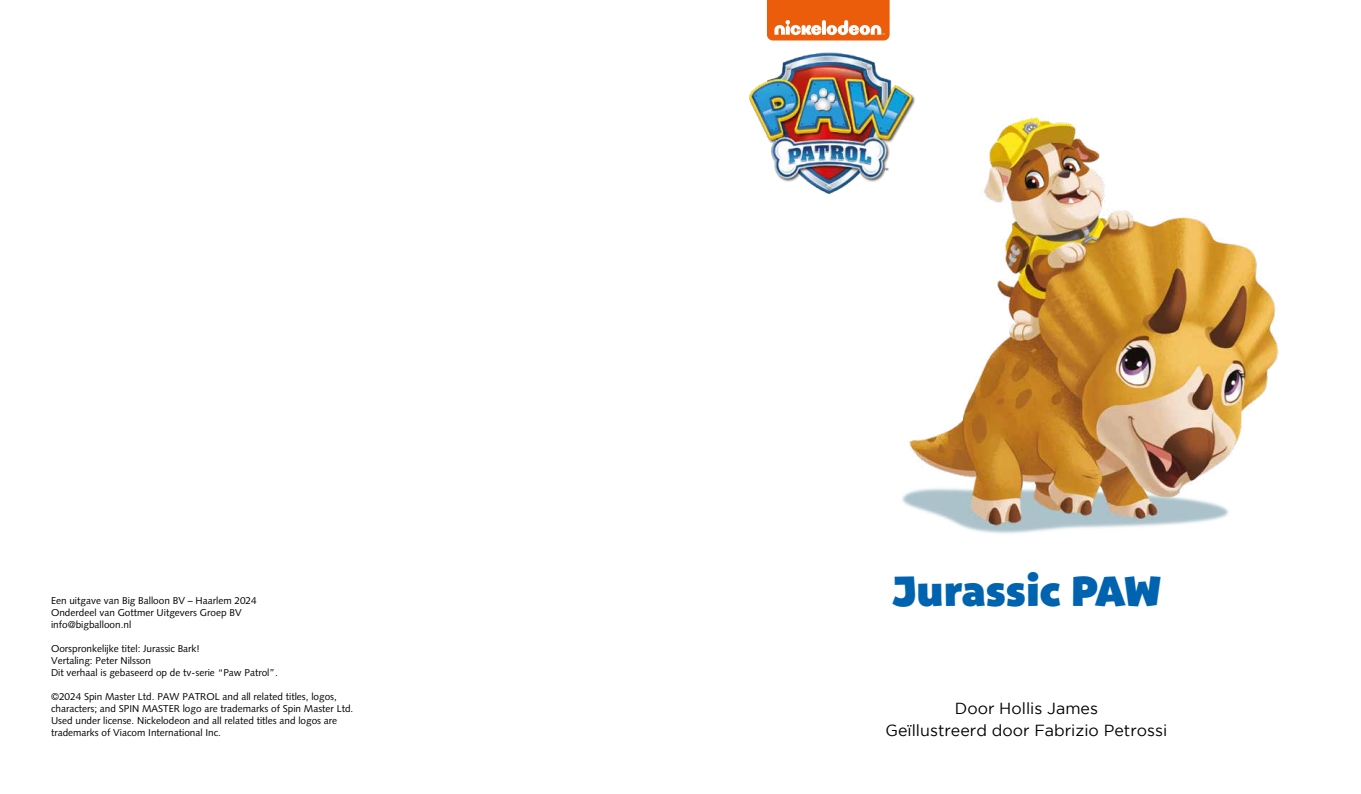
<style>
.page{position:relative;width:1361px;height:794px;background:#fff}
.page>*{position:absolute;margin:0;border:0;box-sizing:border-box;transform-origin:0 0}
.t1{font:42px "Bango Pro";color:#0063af}
.t2{font:16px/22px "Gotham";color:#000;text-align:center}
.t3{font:10px/12px "Syntax LT Std";color:#000}
</style>
<div class="page">
<img style="left:902px;top:117px;width:377px;height:417px">
<img style="left:749px;top:52px;width:171px;height:145px">
<svg style="left:767px;top:0;width:122px;height:40px;background:#ee7833"></svg>
<p class="t3" style="left:51px;top:595px;width:207px">Een uitgave van Big Balloon BV – Haarlem 2024<br>Onderdeel van Gottmer Uitgevers Groep BV</p>
<p class="t3" style="left:51px;top:619px;width:82px">info@bigballoon.nl</p>
<p class="t3" style="left:51px;top:643px;width:228px">Oorspronkelijke titel: Jurassic Bark!<br>Vertaling: Peter Nilsson<br>Dit verhaal is gebaseerd op de tv-serie “Paw Patrol”.</p>
<p class="t3" style="left:51px;top:691px;width:304px">©2024 Spin Master Ltd. PAW PATROL and all related titles, logos, characters; and SPIN MASTER logo are trademarks of Spin Master Ltd.<br>Used under license. Nickelodeon and all related titles and logos are trademarks of Viacom International Inc.</p>
<h1 class="t1" style="left:891px;top:566px;width:271px">Jurassic PAW</h1>
<h2 class="t2" style="left:885px;top:697px;width:283px">Door Hollis James<br>Geïllustreerd door Fabrizio Petrossi</h2>
</div>
